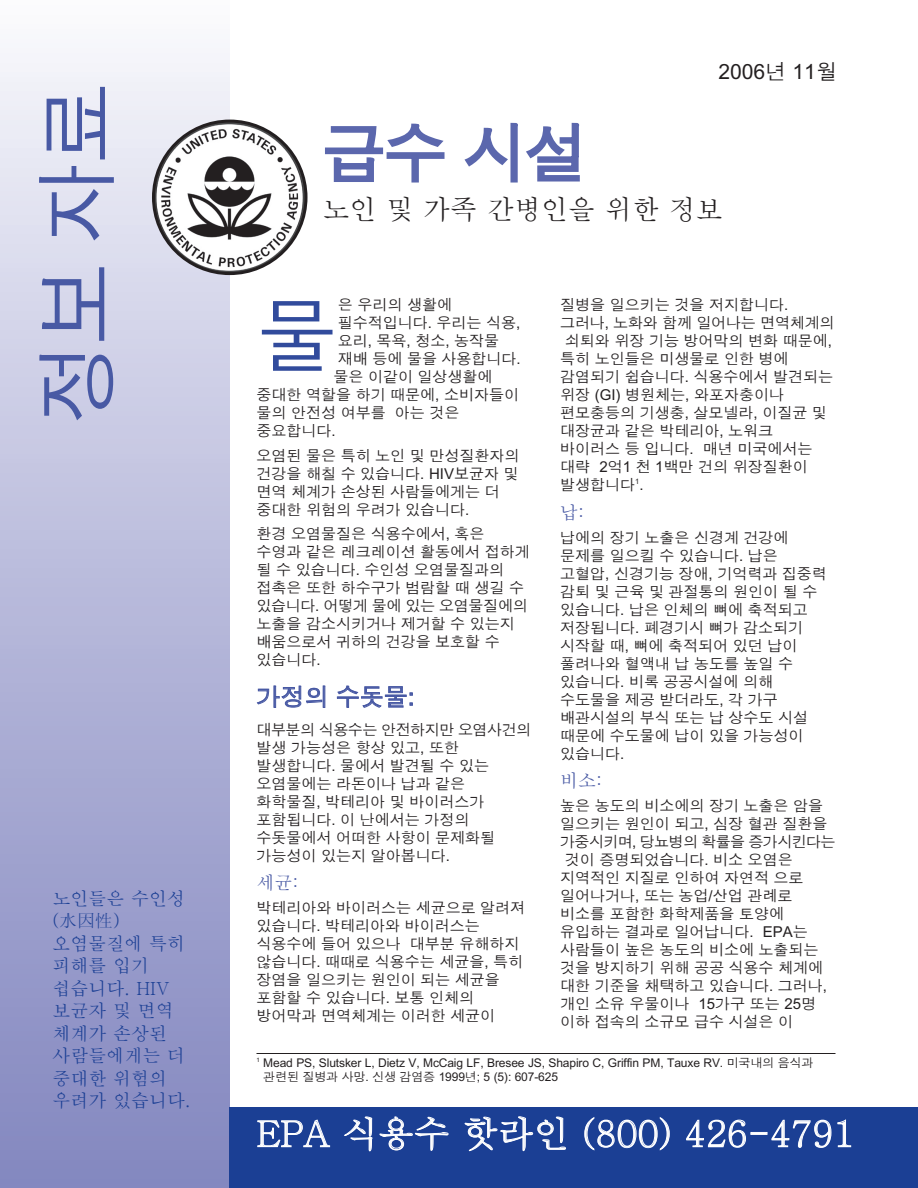
<style>
.page{position:relative;width:918px;height:1188px;background:#fff}
.page>*{position:absolute;margin:0;border:0;box-sizing:border-box;transform-origin:0 0}
.t1{font:84px "DFK Hei Md MAC KSC H";color:#4859a4}
.t2{font:81.45px "DFK Hei Md MAC KSC H";color:#314b9c}
.t3{font:63px "DFK Hei Md MAC KSC H";color:#5b67ad}
.t4{font:36px "Batang";letter-spacing:-.01em;color:#fff}
.t5{font:27px "Batang";color:#231f20}
.t6{font:24px "DFK Hei Md MAC KSC H";color:#4859a4}
.t7{font:21px "DFK Hei Md MAC KSC H";color:#231f20}
.t8{font:18px/22.5px "Batang";color:#1b3f94}
.t9{font:18px "Batang";color:#4859a4}
.t10{font:15px/18px "DFK Hei Md MAC KSC H";color:#231f20}
.t11{font:15px "DFK Hei Md MAC KSC H";letter-spacing:-.04em;color:#231f20}
.t12{font:12px/13.5px "DFK Hei Md MAC KSC H";letter-spacing:-.01em;color:#231f20}
.t13{font:7.5px "DFK Hei Md MAC KSC H";color:#231f20}
.t14{font:6px "DFK Hei Md MAC KSC H";color:#231f20}
</style>
<div class="page">
<div style="left:0;top:0;width:230px;height:1188px;background:linear-gradient(to bottom,#f6f6fa,#7f83be)"></div>
<svg style="left:325px;top:123px;width:120px;height:60px"></svg>
<svg style="left:464px;top:122px;width:116px;height:61px"></svg>
<svg style="left:256px;top:685px;width:70px;height:23px"></svg>
<svg style="left:337px;top:685px;width:76px;height:23px"></svg>
<img style="left:153px;top:121px;width:153px;height:153px;border-radius:50%">
<div style="left:152px;top:120px;width:156px;height:155px;border:3px solid #231f20;border-radius:50%"></div>
<div style="left:230px;top:1107px;width:688px;height:81px;background:#1b3f94"></div>
<svg style="left:257px;top:1119px;width:73px;height:28px"></svg>
<svg style="left:344px;top:1116px;width:28px;height:36px"></svg>
<svg style="left:379px;top:1116px;width:70px;height:35px"></svg>
<svg style="left:464px;top:1116px;width:102px;height:36px"></svg>
<svg style="left:584px;top:1117px;width:86px;height:34px"></svg>
<svg style="left:686px;top:1119px;width:60px;height:29px"></svg>
<div style="left:751px;top:1132px;width:16px;height:3px;border:1px solid #fff"></div>
<svg style="left:771px;top:1119px;width:80px;height:29px"></svg>
<hr style="left:256px;top:1053px;width:580px;height:1px;background:#231f20">
<h1 class="t1" style="left:34px;top:426px;width:346px;rotate:-90deg">정보 자료</h1>
<p class="t8" style="left:52px;top:887px;width:139px">노인들은 수인성 (水因性) 오염물질에 특히 피해를 입기 쉽습니다. HIV 보균자 및 면역 체계가 손상된 사람들에게는 더 중대한 위험의 우려가 있습니다.</p>
<h3 class="t7" style="left:719px;top:61px;width:120px">2006년 11월</h3>
<h3 class="t3" style="left:322px;top:121px;width:266px">급수 시설</h3>
<h3 class="t5" style="left:322px;top:196px;width:402px">노인 및 가족 간병인을 위한 정보</h3>
<h2 class="t2" style="left:256px;top:294px;width:83px">물</h2>
<p class="t10" style="left:338px;top:297px;width:116px">은 우리의 생활에</p>
<p class="t10" style="left:338px;top:315px;width:184px">필수적입니다. 우리는 식용,</p>
<p class="t10" style="left:338px;top:333px;width:163px">요리, 목욕, 청소, 농작물</p>
<p class="t10" style="left:338px;top:351px;width:184px">재배 등에 물을 사용합니다.</p>
<p class="t10" style="left:333px;top:369px;width:161px">물은 이같이 일상생활에</p>
<p class="t10" style="left:256px;top:387px;width:264px">중대한 역할을 하기 때문에, 소비자들이</p>
<p class="t10" style="left:256px;top:405px;width:204px">물의 안전성 여부를 아는 것은</p>
<p class="t10" style="left:256px;top:423px;width:81px">중요합니다.</p>
<p class="t10" style="left:256px;top:447px;width:264px">오염된 물은 특히 노인 및 만성질환자의 건강을 해칠 수 있습니다. HIV보균자 및 면역 체계가 손상된 사람들에게는 더 중대한 위험의 우려가 있습니다.</p>
<p class="t10" style="left:256px;top:525px;width:275px">환경 오염물질은 식용수에서, 혹은 수영과 같은 레크레이션 활동에서 접하게 될 수 있습니다. 수인성 오염물질과의 접촉은 또한 하수구가 범람할 때 생길 수 있습니다. 어떻게 물에 있는 오염물질에의 노출을 감소시키거나 제거할 수 있는지 배움으로서 귀하의 건강을 보호할 수 있습니다.</p>
<h3 class="t6" style="left:256px;top:685px;width:160px">가정의 수돗물:</h3>
<p class="t10" style="left:256px;top:721px;width:276px">대부분의 식용수는 안전하지만 오염사건의 발생 가능성은 항상 있고, 또한 발생합니다. 물에서 발견될 수 있는 오염물에는 라돈이나 납과 같은 화학물질, 박테리아 및 바이러스가 포함됩니다. 이 난에서는 가정의 수돗물에서 어떠한 사항이 문제화될 가능성이 있는지 알아봅니다.</p>
<p class="t9" style="left:256px;top:874px;width:43px">세균:</p>
<p class="t10" style="left:256px;top:899px;width:270px">박테리아와 바이러스는 세균으로 알려져 있습니다. 박테리아와 바이러스는 식용수에 들어 있으나 대부분 유해하지 않습니다. 때때로 식용수는 세균을, 특히 장염을 일으키는 원인이 되는 세균을 포함할 수 있습니다. 보통 인체의 방어막과 면역체계는 이러한 세균이</p>
<p class="t10" style="left:560px;top:297px;width:229px">질병을 일으키는 것을 저지합니다.</p>
<p class="t10" style="left:560px;top:315px;width:276px">그러나, 노화와 함께 일어나는 면역체계의</p>
<p class="t10" style="left:565px;top:333px;width:269px">쇠퇴와 위장 기능 방어막의 변화 때문에,</p>
<p class="t10" style="left:560px;top:351px;width:230px">특히 노인들은 미생물로 인한 병에</p>
<p class="t10" style="left:560px;top:369px;width:274px">감염되기 쉽습니다. 식용수에서 발견되는</p>
<p class="t10" style="left:560px;top:387px;width:225px">위장 (GI) 병원체는, 와포자충이나</p>
<p class="t10" style="left:560px;top:405px;width:268px">편모충등의 기생충, 살모넬라, 이질균 및</p>
<p class="t10" style="left:560px;top:423px;width:214px">대장균과 같은 박테리아, 노워크</p>
<p class="t10" style="left:560px;top:441px;width:254px">바이러스 등 입니다. 매년 미국에서는</p>
<p class="t10" style="left:560px;top:459px;width:249px">대략 2억1 천 1백만 건의 위장질환이</p>
<p class="t10" style="left:560px;top:477px;width:85px">발생합니다 .</p>
<p class="t13" style="left:635px;top:477px;width:6px">1</p>
<p class="t9" style="left:560px;top:504px;width:25px">납:</p>
<p class="t10" style="left:560px;top:529px;width:268px">납에의 장기 노출은 신경계 건강에 문제를 일으킬 수 있습니다. 납은 고혈압, 신경기능 장애, 기억력과 집중력 감퇴 및 근육 및 관절통의 원인이 될 수 있습니다. 납은 인체의 뼈에 축적되고 저장됩니다. 폐경기시 뼈가 감소되기 시작할 때, 뼈에 축적되어 있던 납이 풀려나와 혈액내 납 농도를 높일 수 있습니다. 비록 공공시설에 의해 수도물을 제공 받더라도, 각 가구 배관시설의 부식 또는 납 상수도 시설 때문에 수도물에 납이 있을 가능성이 있습니다.</p>
<p class="t9" style="left:560px;top:772px;width:43px">비소:</p>
<p class="t10" style="left:560px;top:797px;width:264px">높은 농도의 비소에의 장기 노출은 암을</p>
<p class="t10" style="left:560px;top:815px;width:269px">일으키는 원인이 되고, 심장 혈관 질환을</p>
<p class="t11" style="left:560px;top:834px;width:277px">가중시키며, 당뇨병의 확률을 증가시킨다는</p>
<p class="t10" style="left:565px;top:851px;width:229px">것이 증명되었습니다. 비소 오염은</p>
<p class="t10" style="left:560px;top:869px;width:245px">지역적인 지질로 인하여 자연적 으로</p>
<p class="t10" style="left:560px;top:887px;width:234px">일어나거나, 또는 농업/산업 관례로</p>
<p class="t10" style="left:560px;top:905px;width:225px">비소를 포함한 화학제품을 토양에</p>
<p class="t10" style="left:560px;top:923px;width:249px">유입하는 결과로 일어납니다. EPA는</p>
<p class="t10" style="left:560px;top:941px;width:260px">사람들이 높은 농도의 비소에 노출되는</p>
<p class="t10" style="left:560px;top:959px;width:264px">것을 방지하기 위해 공공 식용수 체계에</p>
<p class="t10" style="left:560px;top:977px;width:268px">대한 기준을 채택하고 있습니다. 그러나,</p>
<p class="t10" style="left:560px;top:995px;width:257px">개인 소유 우물이나 15가구 또는 25명</p>
<p class="t10" style="left:560px;top:1013px;width:234px">이하 접속의 소규모 급수 시설은 이</p>
<p class="t14" style="left:256px;top:1057px;width:5px">1</p>
<p class="t12" style="left:263px;top:1057px;width:552px">Mead PS, Slutsker L, Dietz V, McCaig LF, Bresee JS, Shapiro C, Griffin PM, Tauxe RV. 미국내의 음식과 관련된 질병과 사망. 신생 감염증 1999년; 5 (5): 607-625</p>
<h3 class="t4" style="left:256px;top:1116px;width:600px">EPA 식용수 핫라인 (800) 426-4791</h3>
</div>
